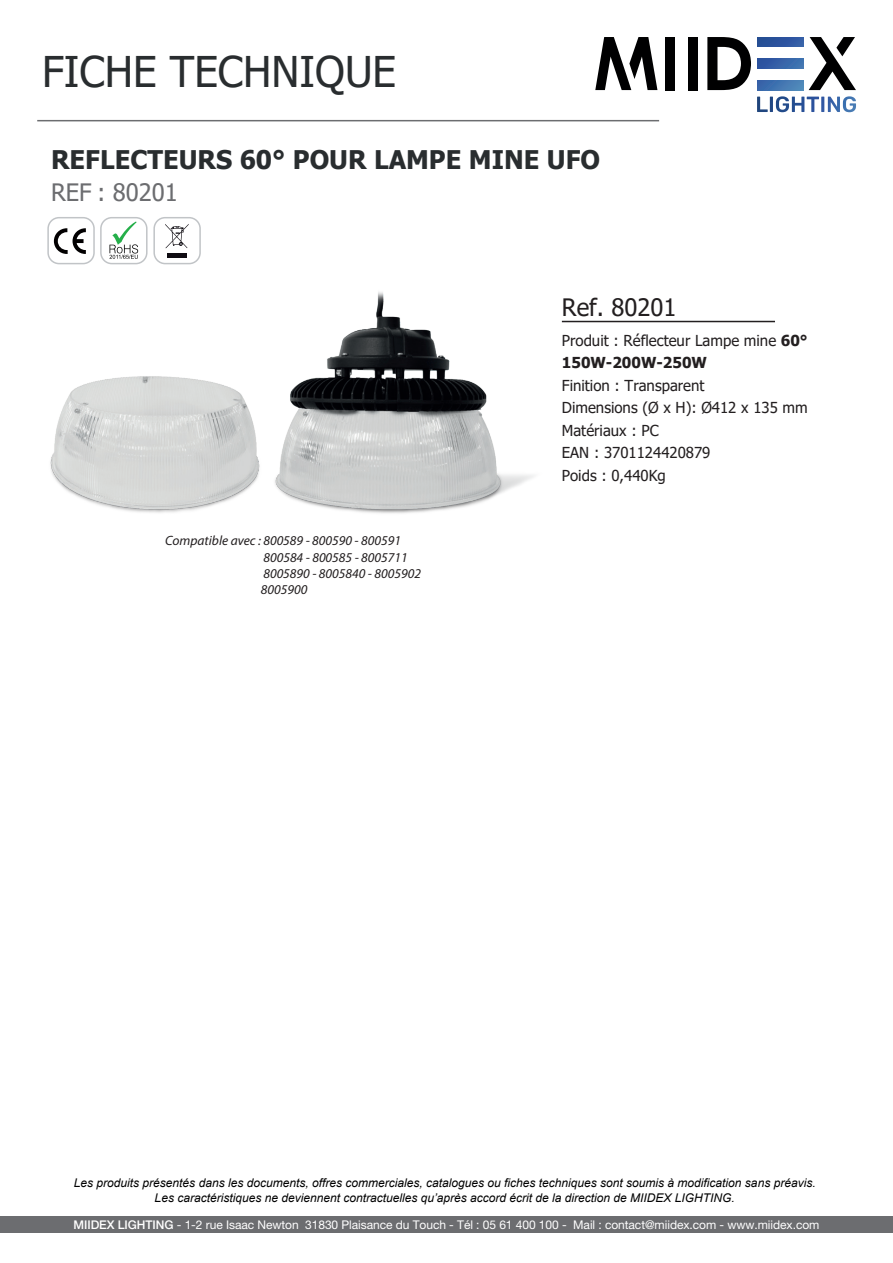
<style>
.page{position:relative;width:893px;height:1263px;background:#fff}
.page>*{position:absolute;margin:0;border:0;box-sizing:border-box;transform-origin:0 0}
.t1{font:42.3px "Tahoma";color:#292d2f}
.t2{font:700 25.65px "Tahoma";color:#292d2f}
.t3{font:24px "Tahoma";color:#6c6d70}
.t4{font:24px "Tahoma";color:#231f20}
.t5{font:15.15px/22.5px "Tahoma";color:#231f20}
.t6{font:italic 13.5px/16.2px "Myriad Pro";color:#231f20}
.t7{font:italic 12px "Arial";color:#000001}
.t8{font:12px "Helvetica Neue LT Std";letter-spacing:-.005em;color:#fff}
.s1{font-weight:700}
.s2{font-weight:500}
</style>
<div class="page">
<hr style="left:37px;top:120px;width:622px;height:1px;background:#6c6d70">
<div style="left:100px;top:217px;width:48px;height:47px;border:1px solid #c1c4c7;border-radius:11px"></div>
<div style="left:47px;top:217px;width:48px;height:47px;border:1px solid #c1c4c7;border-radius:11px"></div>
<div style="left:153px;top:217px;width:48px;height:47px;border:1px solid #c1c4c7;border-radius:11px"></div>
<svg style="left:54px;top:228px;width:32px;height:26px"></svg>
<svg style="left:165px;top:224px;width:24px;height:24px"></svg>
<div style="left:167px;top:253px;width:19px;height:5px;background:#0f0c12"></div>
<hr style="left:562px;top:321px;width:213px;height:1px;background:#231f20">
<svg style="left:109px;top:221px;width:29px;height:38px"></svg>
<div style="left:0;top:1216px;width:893px;height:17px;background:#6c6d70"></div>
<img style="left:50px;top:376px;width:207px;height:137px">
<img style="left:257px;top:292px;width:277px;height:222px">
<svg style="left:809px;top:37px;width:47px;height:53px"></svg>
<svg style="left:707px;top:37px;width:44px;height:53px"></svg>
<div style="left:688px;top:37px;width:10px;height:53px;background:#000001"></div>
<div style="left:665px;top:37px;width:10px;height:53px;background:#000001"></div>
<svg style="left:757px;top:96px;width:99px;height:16px"></svg>
<svg style="left:595px;top:37px;width:62px;height:53px"></svg>
<svg style="left:757px;top:37px;width:46px;height:9px"></svg>
<svg style="left:757px;top:59px;width:46px;height:9px"></svg>
<svg style="left:757px;top:81px;width:46px;height:9px"></svg>
<h1 class="t1" style="left:42px;top:43px;width:356px">FICHE TECHNIQUE</h1>
<h2 class="t2" style="left:51px;top:142px;width:550px">REFLECTEURS 60° POUR LAMPE MINE UFO</h2>
<h3 class="t3" style="left:51px;top:176px;width:128px">REF : 80201</h3>
<h3 class="t4" style="left:562px;top:291px;width:116px">Ref. 80201</h3>
<p class="t6" style="left:261px;top:532px;width:162px;text-indent:-96px">Compatible avec : 800589 - 800590 - 800591<br>800584 - 800585 - 8005711<br>8005890 - 8005840 - 8005902<br>8005900</p>
<p class="t5" style="left:562px;top:330px;width:247px">Produit : Réflecteur Lampe mine <span class="s1">60°<br>150W-200W-250W</span></p>
<p class="t5" style="left:562px;top:375px;width:247px">Finition : Transparent<br>Dimensions (Ø x H): Ø412 x 135 mm<br>Matériaux : PC<br>EAN : 3701124420879<br>Poids : 0,440Kg</p>
<p class="t7" style="left:74px;top:1175px;width:743px">Les produits présentés dans les documents, offres commerciales, catalogues ou fiches techniques sont soumis à modification sans préavis.</p>
<p class="t7" style="left:155px;top:1190px;width:582px">Les caractéristiques ne deviennent contractuelles qu’après accord écrit de la direction de MIIDEX LIGHTING.</p>
<p class="t8" style="left:126px;top:1215px;width:646px">31830 Plaisance du Touch - Tél : 05 61 400 100 - Fax : 05 61 99 38 43 - Mail : contact@miidex.com - www.miidex.com</p>
<p class="t8" style="left:74px;top:1217px;width:747px"><span class="s2">MIIDEX LIGHTING</span> - 1-2 rue Isaac Newton 31830 Plaisance du Touch - Tél : 05 61 400 100 - Mail : contact@miidex.com - www.miidex.com</p>
</div>
